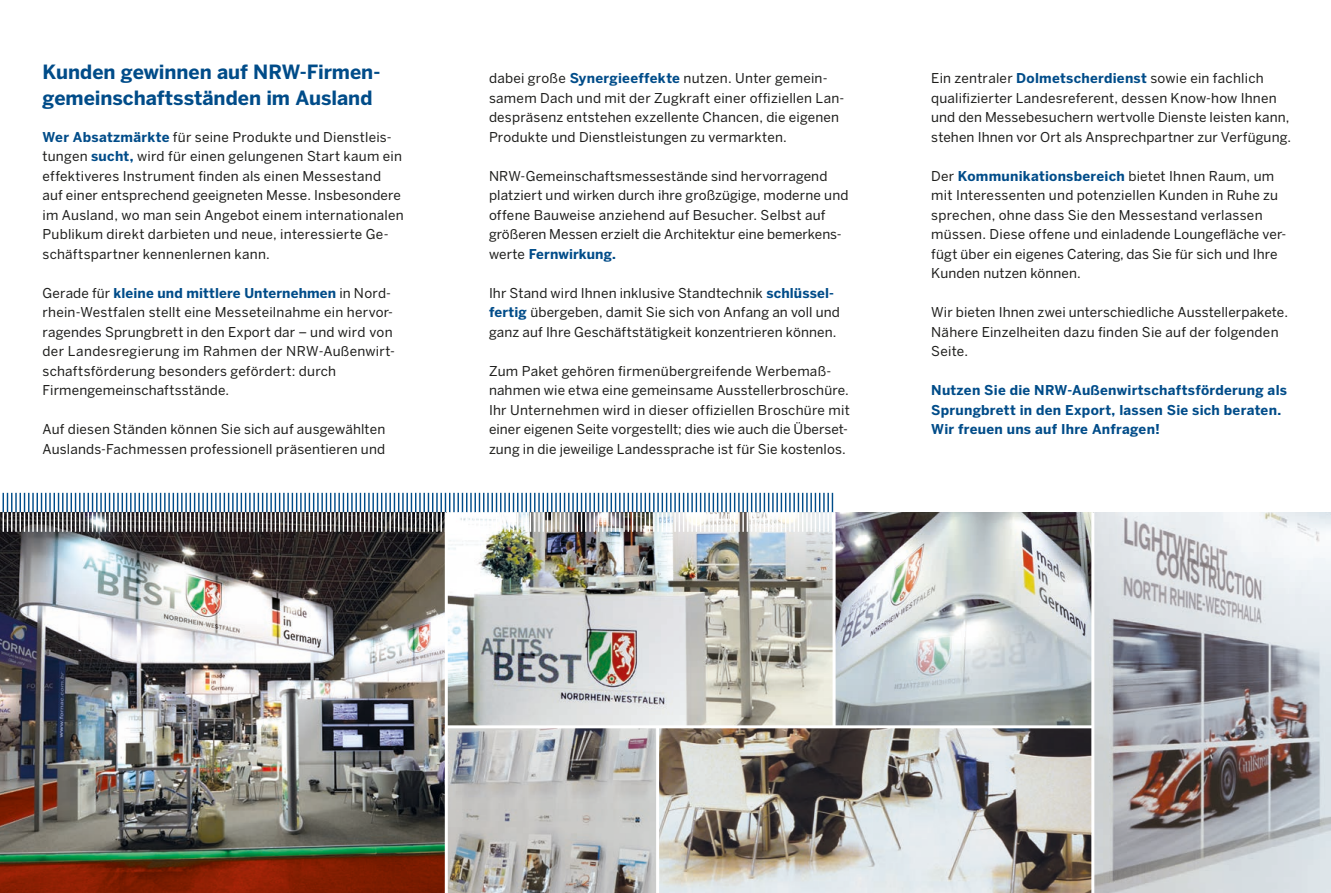
<style>
.page{position:relative;width:1331px;height:893px;background:#fff}
.page>*{position:absolute;margin:0;border:0;box-sizing:border-box;transform-origin:0 0}
.t1{font:700 19.5px/25.5px "Benton Sans";letter-spacing:-.005em;color:#004c89}
.t2{font:13.5px/19.5px "Benton Sans";letter-spacing:.015em;color:#1d1d1b}
.t3{font:700 13.5px/19.5px "Benton Sans";letter-spacing:.02em;color:#004c89}
.s1{font-weight:700;color:#004c89}
</style>
<div class="page">
<img style="left:0;top:512px;width:1331px;height:381px">
<img style="left:659px;top:728px;width:432px;height:165px">
<hr style="left:446px;top:725px;width:647px;height:3px;background:#fff">
<hr style="left:656px;top:727px;width:3px;height:166px;background:#fff">
<hr style="left:833px;top:512px;width:3px;height:215px;background:#fff">
<hr style="left:1091px;top:512px;width:3px;height:381px;background:#fff">
<hr style="left:445px;top:512px;width:3px;height:381px;background:#fff">
<svg style="left:0;top:493px;width:837px;height:39px"></svg>
<h1 class="t1" style="left:43px;top:59px;width:339px">Kunden gewinnen auf NRW-Firmen&shy;gemeinschaftsständen im Ausland</h1>
<p class="t2" style="left:43px;top:127px;width:363px"><span class="s1">Wer Absatzmärkte</span> für seine Produkte und Dienstleis&shy;tungen <span class="s1">sucht,</span> wird für einen gelungenen Start kaum ein effektiveres Instrument finden als einen Messestand auf einer entsprechend geeigneten Messe. Insbesondere im Ausland, wo man sein Angebot einem internationalen Publikum direkt darbieten und neue, interessierte Ge&shy;schäftspartner kennenlernen kann.</p>
<p class="t2" style="left:43px;top:283px;width:354px">Gerade für <span class="s1">kleine und mittlere Unternehmen</span> in Nord&shy;rhein-Westfalen stellt eine Messeteilnahme ein hervor&shy;ragendes Sprungbrett in den Export dar – und wird von der Landesregierung im Rahmen der NRW-Außenwirt&shy;schaftsförderung besonders gefördert: durch Firmengemeinschaftsstände.</p>
<p class="t2" style="left:43px;top:419px;width:344px">Auf diesen Ständen können Sie sich auf ausgewählten<br>Auslands-Fachmessen professionell präsentieren und</p>
<p class="t2" style="left:489px;top:68px;width:357px">dabei große <span class="s1">Synergieeffekte</span> nutzen. Unter gemein&shy;samem Dach und mit der Zugkraft einer offiziellen Lan&shy;despräsenz entstehen exzellente Chancen, die eigenen Produkte und Dienstleistungen zu vermarkten.</p>
<p class="t2" style="left:489px;top:166px;width:361px">NRW-Gemeinschaftsmessestände sind hervorragend platziert und wirken durch ihre großzügige, moderne und offene Bauweise anziehend auf Besucher. Selbst auf größeren Messen erzielt die Architektur eine bemerkens&shy;werte <span class="s1">Fernwirkung.</span></p>
<p class="t2" style="left:489px;top:283px;width:352px">Ihr Stand wird Ihnen inklusive Standtechnik <span class="s1">schlüssel&shy;fertig</span> übergeben, damit Sie sich von Anfang an voll und ganz auf Ihre Geschäftstätigkeit konzentrieren können.</p>
<p class="t2" style="left:489px;top:361px;width:362px">Zum Paket gehören firmenübergreifende Werbemaß&shy;nahmen wie etwa eine gemeinsame Ausstellerbroschüre.<br>Ihr Unternehmen wird in dieser offiziellen Broschüre mit einer eigenen Seite vorgestellt; dies wie auch die Überset&shy;zung in die jeweilige Landessprache ist für Sie kostenlos.</p>
<p class="t2" style="left:931px;top:68px;width:361px">Ein zentraler <span class="s1">Dolmetscherdienst</span> sowie ein fachlich qualifizierter Landesreferent, dessen Know-how Ihnen und den Messebesuchern wertvolle Dienste leisten kann, stehen Ihnen vor Ort als Ansprechpartner zur Verfügung.</p>
<p class="t2" style="left:931px;top:166px;width:356px">Der <span class="s1">Kommunikationsbereich</span> bietet Ihnen Raum, um mit Interessenten und potenziellen Kunden in Ruhe zu sprechen, ohne dass Sie den Messestand verlassen müssen. Diese offene und einladende Loungefläche ver&shy;fügt über ein eigenes Catering, das Sie für sich und Ihre Kunden nutzen können.</p>
<p class="t2" style="left:931px;top:302px;width:358px">Wir bieten Ihnen zwei unterschiedliche Ausstellerpakete.<br>Nähere Einzelheiten dazu finden Sie auf der folgenden<br>Seite.</p>
<p class="t3" style="left:931px;top:380px;width:357px">Nutzen Sie die NRW-Außenwirtschaftsförderung als<br>Sprungbrett in den Export, lassen Sie sich beraten.<br>Wir freuen uns auf Ihre Anfragen!</p>
</div>
